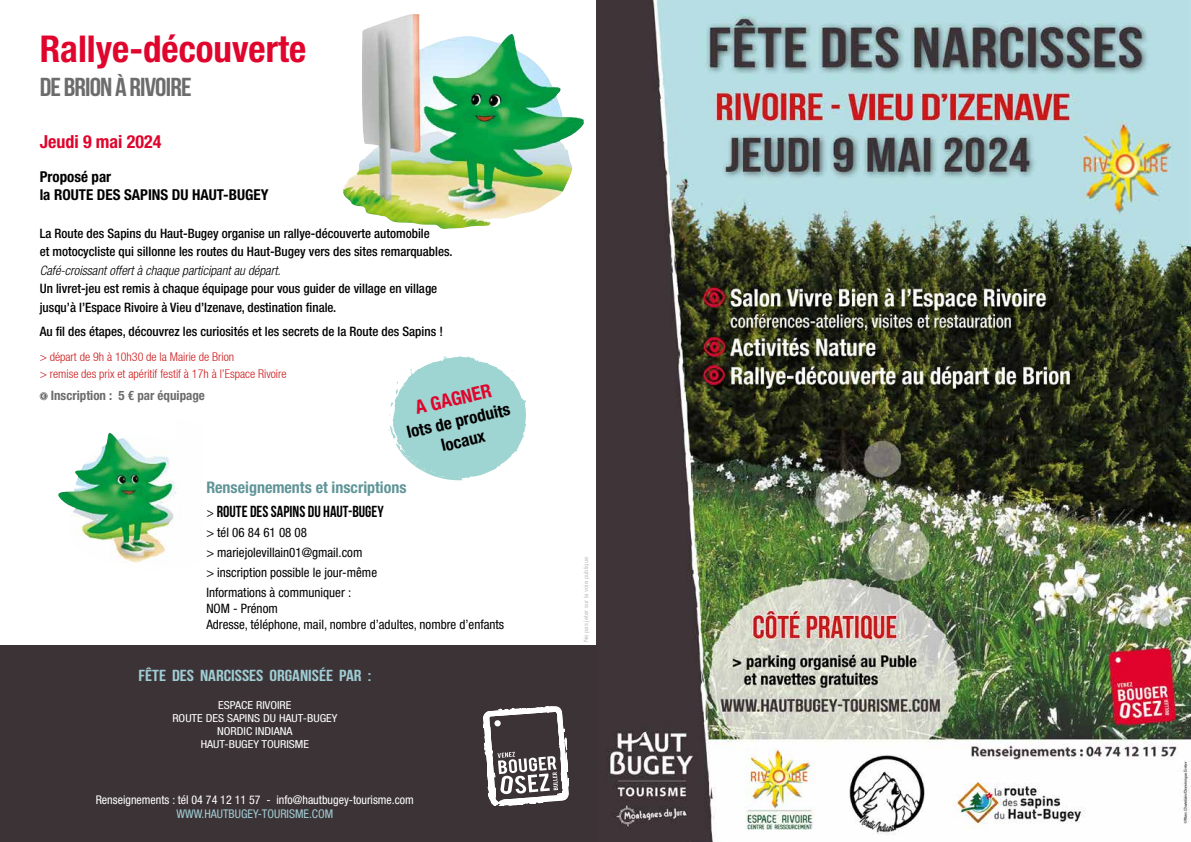
<style>
.page{position:relative;width:1191px;height:842px;background:#fff}
.page>*{position:absolute;margin:0;border:0;box-sizing:border-box;transform-origin:0 0}
.t1{font:700 condensed 37px "Helvetica Neue LT Pro";color:#df052d}
.t2{font:26px "Bebas Neue";letter-spacing:-.03em;color:#6c6c6c;scale:1.1 1}
.t3{font:700 condensed 19px "Helvetica Neue LT Pro";color:#df052d}
.t4{font:700 condensed 18px "Helvetica Neue LT Pro";color:#df052d}
.t5{font:700 condensed 17px/20.4px "Helvetica Neue LT Pro";color:#000;text-align:center}
.t6{font:16px "Bebas Neue";color:#a0cdd4;scale:1.2 1}
.t7{font:700 condensed 16px "Helvetica Neue LT Pro";color:#609598}
.t8{font:16px "Bebas Neue";color:#000}
.t9{font:700 condensed 15px/18px "Helvetica Neue LT Pro";color:#000}
.t10{font:500 condensed 13px/18.4px "Helvetica Neue LT Pro";color:#000}
.t11{font:condensed 13px/20px "Helvetica Neue LT Pro";color:#000}
.t12{font:italic 300 condensed 13px "Helvetica Neue LT Pro";color:#000}
.t13{font:700 condensed 13px "Helvetica Neue LT Pro";color:#6c6c6c}
.t14{font:300 condensed 12px/17.2px "Helvetica Neue LT";color:#cd1719}
.t15{font:condensed 12px "Helvetica Neue LT Pro";color:#fff}
.t16{font:condensed 12px "Helvetica Neue LT Pro";color:#a0cdd4}
.t17{font:condensed 11px/13.2px "Helvetica Neue LT Pro";color:#fff;text-align:center;scale:1.1 1}
.t18{font:6px "Arial";color:#bebebe}
.s1{font-family:"Myriad Pro";font-size:13px}
</style>
<div class="page">
<img style="left:58px;top:433px;width:119px;height:130px">
<img style="left:597px;top:0;width:594px;height:842px">
<div style="left:0;top:646px;width:597px;height:196px;background:#3c3336"></div>
<svg style="left:40px;top:392px;width:8px;height:8px"></svg>
<svg style="left:483px;top:707px;width:86px;height:99px"></svg>
<svg style="left:388px;top:353px;width:139px;height:127px"></svg>
<img style="left:342px;top:14px;width:241px;height:215px">
<h1 class="t1" style="left:40px;top:27px;width:268px">Rallye-découverte</h1>
<h2 class="t2" style="left:40px;top:73px;width:140px">DE BRION À RIVOIRE</h2>
<h3 class="t4" style="left:40px;top:131px;width:123px">Jeudi 9 mai 2024</h3>
<p class="t9" style="left:40px;top:167px;width:230px">Proposé par<br>la ROUTE DES SAPINS DU HAUT-BUGEY</p>
<p class="t10" style="left:40px;top:224px;width:414px">La Route des Sapins du Haut-Bugey organise un rallye-découverte automobile<br>et motocycliste qui sillonne les routes du Haut-Bugey vers des sites remarquables.</p>
<p class="t12" style="left:40px;top:263px;width:242px">Café-croissant offert à chaque participant au départ.</p>
<p class="t10" style="left:40px;top:279px;width:399px">Un livret-jeu est remis à chaque équipage pour vous guider de village en village jusqu’à l’Espace Rivoire à Vieu d’Izenave, destination finale.</p>
<p class="t10" style="left:40px;top:322px;width:405px">Au fil des étapes, découvrez les curiosités et les secrets de la Route des Sapins !</p>
<p class="t14" style="left:40px;top:348px;width:248px">&gt; départ de 9h à 10h30 de la Mairie de Brion<br>&gt; remise des prix et apéritif festif à 17h à l’Espace Rivoire</p>
<p class="t13" style="left:51px;top:388px;width:156px">Inscription : 5 € par équipage</p>
<h3 class="t3" style="left:413px;top:396px;width:79px;rotate:-13deg">A GAGNER</h3>
<h3 class="t5" style="left:405px;top:422px;width:107px;rotate:-13deg">lots de produits locaux</h3>
<p class="t7" style="left:206px;top:478px;width:202px">Renseignements et inscriptions</p>
<p class="t8" style="left:206px;top:503px;width:179px"><span class="s1">&gt;</span> ROUTE DES SAPINS DU HAUT-BUGEY</p>
<p class="t11" style="left:206px;top:523px;width:172px">&gt; tél 06 84 61 08 08<br>&gt; mariejolevillain01@gmail.com<br>&gt; inscription possible le jour-même<br>Informations à communiquer :</p>
<p class="t11" style="left:206px;top:600px;width:299px;line-height:15.6px">NOM - Prénom<br>Adresse, téléphone, mail, nombre d’adultes, nombre d’enfants</p>
<p class="t6" style="left:138px;top:667px;width:195px">FÊTE DES NARCISSES ORGANISÉE PAR :</p>
<p class="t17" style="left:172px;top:698px;width:151px">ESPACE RIVOIRE<br>ROUTE DES SAPINS DU HAUT-BUGEY<br>NORDIC INDIANA<br>HAUT-BUGEY TOURISME</p>
<p class="t15" style="left:96px;top:793px;width:320px">Renseignements : tél 04 74 12 11 57 - info@hautbugey-tourisme.com</p>
<p class="t16" style="left:176px;top:807px;width:158px">WWW.HAUTBUGEY-TOURISME.COM</p>
<p class="t18" style="left:582px;top:642px;width:87px;rotate:-90deg">Ne pas jeter sur la voie publique</p>
</div>
